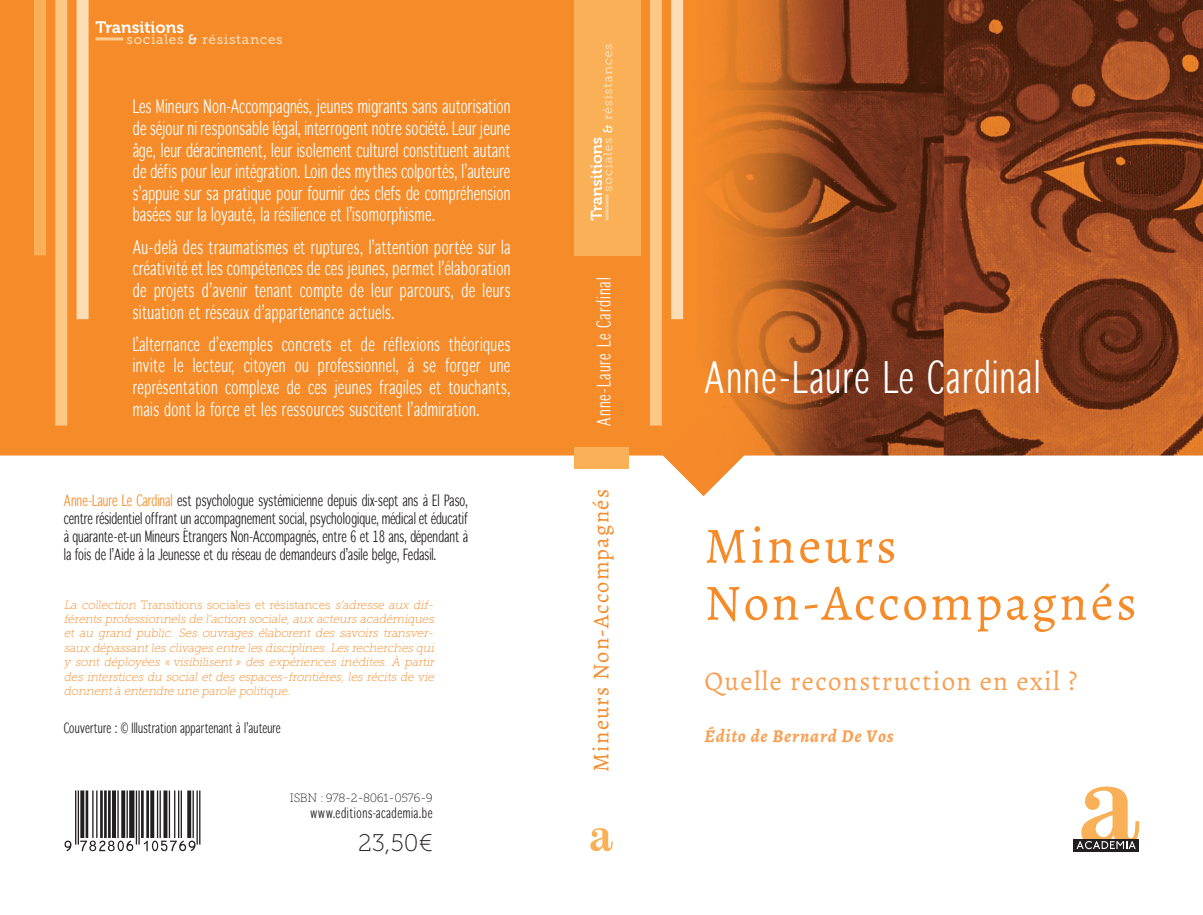
<style>
.page{position:relative;width:1203px;height:915px;background:#fff}
.page>*{position:absolute;margin:0;border:0;box-sizing:border-box;transform-origin:0 0}
.t1{font:51px/57px "Alegreya";letter-spacing:.05em;color:#f68b29}
.t2{font:42px "Winterthur Condensed";letter-spacing:.04em;color:#fff}
.t3{font:27px "Alegreya";letter-spacing:.05em;color:#f89f51}
.t4{font:24px "Museo Slab 100";color:#231f20}
.t5{font:22.5px "Alegreya";letter-spacing:.05em;color:#f68b29}
.t6{font:18px/21.6px "Winterthur Condensed";letter-spacing:.02em;color:#fff;text-align:justify}
.t7{font:18px "Winterthur Condensed";letter-spacing:.05em;color:#fff}
.t8{font:italic 700 18px "Alegreya";letter-spacing:.05em;color:#f89f51}
.t9{font:16.5px "Museo 700";color:#fff}
.t10{font:15px/18px "Winterthur Condensed";letter-spacing:.005em;color:#231f20;text-align:justify}
.t11{font:13.5px "Winterthur Condensed";letter-spacing:.02em;color:#231f20}
.t12{font:13.5px "Winterthur Condensed";letter-spacing:.05em;color:#231f20}
.t13{font:13.5px "Museo Slab 500";letter-spacing:.05em;color:#fedcb4}
.t14{font:italic 12px/14.4px "Museo Slab 100";color:#f68b29;text-align:justify}
.t15{font:12px "Museo Slab 100";letter-spacing:-.03em;color:#231f20}
.s1{color:#fff}
.s2{color:#f68b29}
.s3{font-style:normal}
</style>
<div class="page">
<img style="left:0;top:0;width:1202px;height:495px">
<hr style="left:95px;top:37px;width:28px;height:3px;background:#fdcd94">
<div style="left:55px;top:0;width:12px;height:425px;background:#fdc785"></div>
<div style="left:34px;top:0;width:12px;height:255px;background:#fab056"></div>
<div style="left:77px;top:0;width:12px;height:319px;background:#fedcb4"></div>
<div style="left:649px;top:0;width:12px;height:425px;background:#fdc785"></div>
<div style="left:574px;top:0;width:66px;height:255px;background:#fab056"></div>
<div style="left:671px;top:0;width:12px;height:319px;background:#fedcb4"></div>
<div style="left:574px;top:446px;width:54px;height:22px;background:#fab056"></div>
<svg style="left:590px;top:828px;width:22px;height:22px"></svg>
<svg style="left:1073px;top:839px;width:65px;height:11px"></svg>
<svg style="left:1076px;top:786px;width:62px;height:62px"></svg>
<svg style="left:603px;top:44px;width:9px;height:75px"></svg>
<svg style="left:590px;top:125px;width:22px;height:95px"></svg>
<p class="t9" style="left:95px;top:18px;width:90px">Transitions</p>
<p class="t13" style="left:127px;top:32px;width:158px">sociales <span class="s1">&amp;</span> résistances</p>
<p class="t6" style="left:133px;top:97px;width:379px">Les Mineurs Non-Accompagnés, jeunes migrants sans autorisation de séjour ni responsable légal, interrogent notre société. Leur jeune âge, leur déracinement, leur isolement culturel constituent autant de défis pour leur intégration. Loin des mythes colportés, l’auteure s’appuie sur sa pratique pour fournir des clefs de compréhension basées sur la loyauté, la résilience et l’isomorphisme.</p>
<p class="t6" style="left:133px;top:238px;width:379px">Au-delà des traumatismes et ruptures, l’attention portée sur la créativité et les compétences de ces jeunes, permet l’élaboration de projets d’avenir tenant compte de leur parcours, de leurs situation et réseaux d’appartenance actuels.</p>
<p class="t6" style="left:133px;top:335px;width:379px">L’alternance d’exemples concrets et de réflexions théoriques invite le lecteur, citoyen ou professionnel, à se forger une représentation complexe de ces jeunes fragiles et touchants, mais dont la force et les ressources suscitent l’admiration.</p>
<p class="t10" style="left:64px;top:492px;width:405px"><span class="s2">Anne-Laure Le Cardinal</span> est psychologue systémicienne depuis dix-sept ans à El Paso, centre résidentiel offrant un accompagnement social, psychologique, médical et éducatif à quarante-et-un Mineurs Étrangers Non-Accompagnés, entre 6 et 18 ans, dépendant à la fois de l’Aide à la Jeunesse et du réseau de demandeurs d’asile belge, Fedasil.</p>
<p class="t14" style="left:64px;top:597px;width:374px">La collection <span class="s3">Transitions sociales et résistances</span> s’adresse aux dif&shy;férents professionnels de l’action sociale, aux acteurs académiques et au grand public. Ses ouvrages élaborent des savoirs transver&shy;saux dépassantles clivages entre les disciplines.Les recherches qui y sont déployées « visibilisent » des expériences inédites. À partir des interstices du social et des espaces-frontières, les récits de vie donnentà entendre une parole politique.</p>
<p class="t11" style="left:64px;top:719px;width:218px">Couverture : © Illustration appartenant à l’auteure</p>
<p class="t15" style="left:290px;top:791px;width:144px">ISBN : 978-2-8061-0576-9</p>
<p class="t12" style="left:310px;top:804px;width:124px">www.editions-academia.be</p>
<h3 class="t4" style="left:358px;top:829px;width:76px">23,50€</h3>
<p class="t7" style="left:592px;top:425px;width:149px;rotate:-90deg">Anne-Laure Le Cardinal</p>
<p class="t5" style="left:587px;top:771px;width:284px;rotate:-90deg">Mineurs Non-Accompagnés</p>
<h2 class="t2" style="left:704px;top:351px;width:337px">Anne-Laure Le Cardinal</h2>
<h1 class="t1" style="left:704px;top:517px;width:433px">Mineurs<br>Non-Accompagnés</h1>
<h3 class="t3" style="left:704px;top:664px;width:375px">Quelle reconstruction en exil ?</h3>
<p class="t8" style="left:704px;top:724px;width:191px">Édito de Bernard De Vos</p>
</div>
